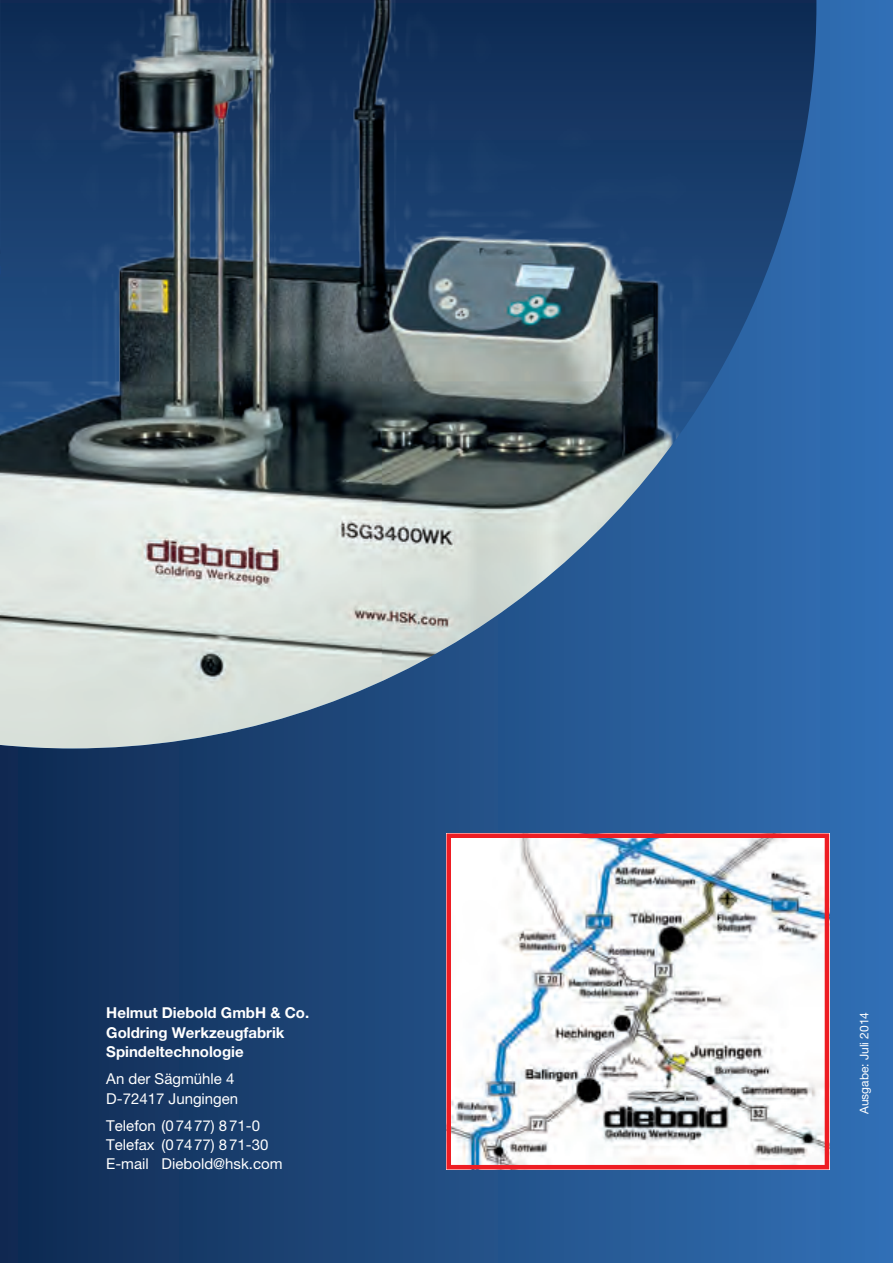
<style>
.page{position:relative;width:893px;height:1263px;background:#fff}
.page>*{position:absolute;margin:0;border:0;box-sizing:border-box;transform-origin:0 0}
.t1{font:15px/19.2px "Helvetica Neue";color:#fff}
.t2{font:700 15px/19.2px "Helvetica Neue";color:#fff}
.t3{font:12px "Helvetica Neue";color:#fff}
</style>
<div class="page">
<div style="left:0;top:0;width:893px;height:1263px;background:linear-gradient(to right,#0f2a51,#3271b6)"></div>
<img style="left:451px;top:838px;width:373px;height:326px">
<div style="left:446px;top:833px;width:383px;height:336px;border:4px solid #ee1d23"></div>
<svg style="left:759px;top:0;width:57px;height:748px;background:#275a97"></svg>
<img style="left:0;top:0;width:759px;height:748px">
<img style="left:0;top:0;width:1px;height:254px">
<p class="t2" style="left:106px;top:1003px;width:204px">Helmut Diebold GmbH &amp; Co.<br>Goldring Werkzeugfabrik<br>Spindeltechnologie</p>
<p class="t1" style="left:106px;top:1069px;width:134px">An der Sägmühle 4<br>D-72417 Jungingen</p>
<p class="t1" style="left:106px;top:1116px;width:178px">Telefon (07477) 871-0<br>Telefax (07477) 871-30<br>E-mail Diebold@hsk.com</p>
<p class="t3" style="left:857px;top:1114px;width:104px;rotate:-90deg">Ausgabe: Juli 2014</p>
</div>
